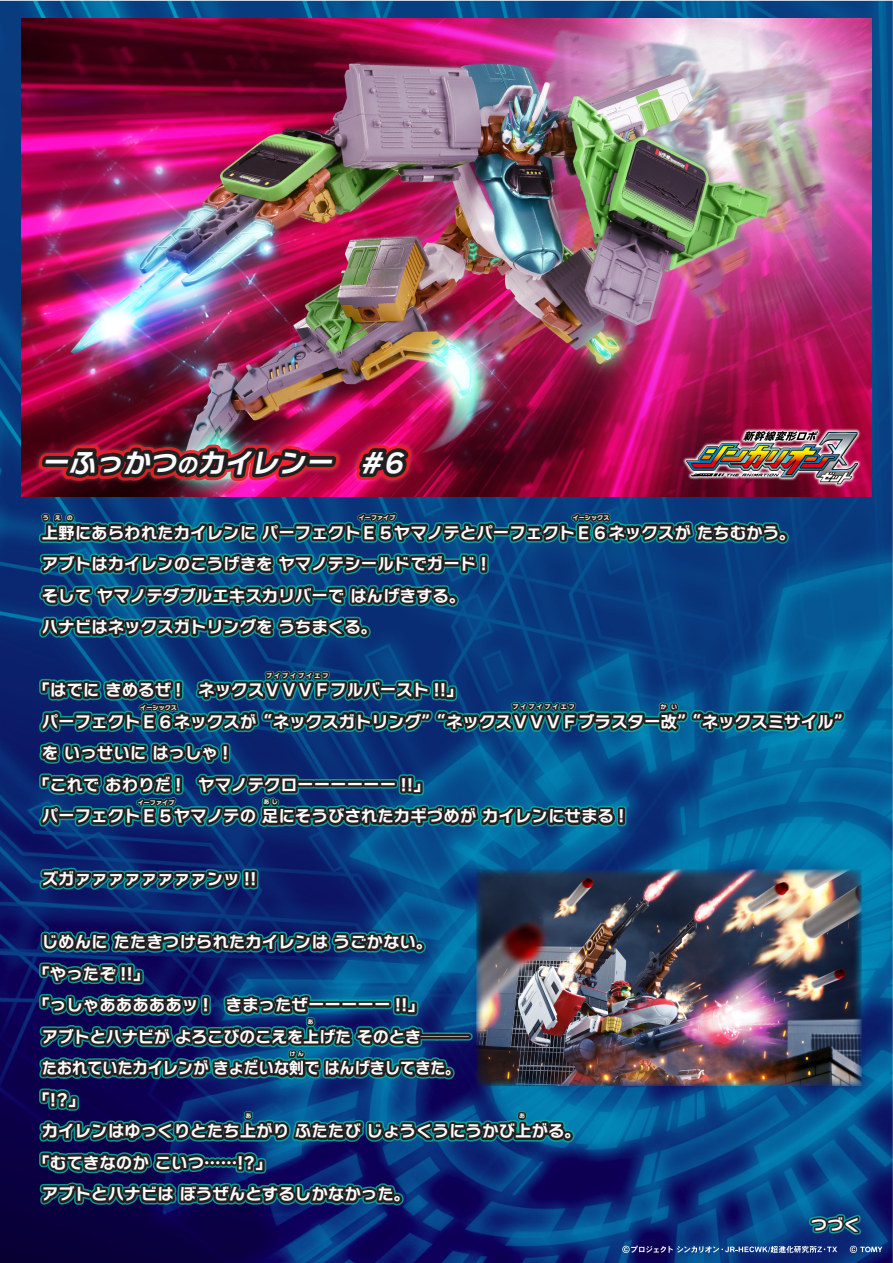
<style>
.page{position:relative;width:893px;height:1263px;background:#fff}
.page>*{position:absolute;margin:0;border:0;box-sizing:border-box;transform-origin:0 0}
.t1{font:italic 27px "Nitalago Ruika 06";color:#fbfbfc}
.t2{font:16.5px/31.5px "Nitalago Ruika 06";color:#fbfbfc}
.t3{font:16.5px "Nitalago Ruika 06";letter-spacing:-.025em;color:#fbfbfc;scale:.94 1}
.t4{font:6px "Nitalago Ruika 06";letter-spacing:.025em;color:#fbfbfc}
.t5{font:6px "Nitalago Ruika 06";letter-spacing:.34em;color:#fbfbfc}
.s1{font-size:21px}
</style>
<div class="page">
<img style="left:0;top:0;width:893px;height:1263px">
<svg style="left:622px;top:1245px;width:215px;height:8px;background:#4d669d"></svg>
<svg style="left:850px;top:1246px;width:32px;height:7px"></svg>
<img style="left:21px;top:18px;width:851px;height:479px">
<img style="left:26px;top:425px;width:510px;height:73px">
<img style="left:33px;top:434px;width:394px;height:57px">
<img style="left:650px;top:390px;width:243px;height:136px">
<svg style="left:30px;top:511px;width:765px;height:139px;background:#0f3d69"></svg>
<img style="left:33px;top:669px;width:841px;height:568px">
<h1 class="t1" style="left:42px;top:449px;width:368px">ーふっかつ<span class="s1">の</span>カイレンー　#6</h1>
<p class="t4" style="left:43px;top:515px;width:32px">うえの</p>
<p class="t4" style="left:359px;top:514px;width:38px">イーファイブ</p>
<p class="t4" style="left:573px;top:515px;width:38px">イーシックス</p>
<p class="t2" style="left:42px;top:517px;width:755px">上野にあらわれたカイレンに パーフェクトＥ５ヤマノテとパーフェクトＥ６ネックスが たちむかう。アブトはカイレンのこうげきを ヤマノテシールドでガード !<br>そして ヤマノテダブルエキスカリバーで はんげきする。<br>ハナビはネックスガトリングを うちまくる。</p>
<p class="t5" style="left:266px;top:673px;width:64px">ブイブイブイエフ</p>
<p class="t2" style="left:33px;top:674px;width:431px">「はでに きめるぜ !　ネックスＶＶＶＦフルバースト !!」</p>
<p class="t2" style="left:42px;top:706px;width:810px">パーフェクトＥ６ネックスが“ネックスガトリング”“ネックスＶＶＶＦブラスター改”“ネックスミサイル”</p>
<p class="t2" style="left:42px;top:737px;width:188px">を いっせいに はっしゃ !</p>
<p class="t2" style="left:33px;top:769px;width:398px">「これで おわりだ !　ヤマノテクローーーーーー !!」</p>
<p class="t2" style="left:42px;top:800px;width:584px">パーフェクトＥ５ヤマノテの 足にそうびされたカギづめが カイレンにせまる !</p>
<p class="t5" style="left:512px;top:704px;width:64px">ブイブイブイエフ</p>
<p class="t4" style="left:661px;top:704px;width:18px">か い</p>
<p class="t4" style="left:140px;top:704px;width:38px">イーシックス</p>
<p class="t4" style="left:264px;top:799px;width:16px">あし</p>
<p class="t4" style="left:138px;top:799px;width:38px">イーファイブ</p>
<p class="t2" style="left:42px;top:863px;width:216px">ズガァァァァァァァァンッ !!</p>
<p class="t2" style="left:42px;top:926px;width:392px">じめんに たたきつけられたカイレンは うごかない。</p>
<p class="t2" style="left:33px;top:958px;width:117px">「やったぞ !!」</p>
<p class="t2" style="left:33px;top:989px;width:392px">「っしゃあああああッ !　きまったぜーーーーー !!」</p>
<p class="t2" style="left:42px;top:1021px;width:429px">アブトとハナビが よろこびのこえを上げた そのとき───</p>
<p class="t3" style="left:42px;top:1060px;width:447px">たおれていたカイレンが きょだいな剣で はんげきしてきた。</p>
<p class="t2" style="left:33px;top:1084px;width:53px">「!?」</p>
<p class="t2" style="left:42px;top:1115px;width:541px">カイレンはゆっくりとたち上がり ふたたび じょうくうにうかび上がる。</p>
<p class="t2" style="left:33px;top:1147px;width:240px">「むてきなのか こいつ……!?」</p>
<p class="t2" style="left:42px;top:1178px;width:370px">アブトとハナビは ぼうぜんとするしかなかった。</p>
<p class="t4" style="left:308px;top:1019px;width:7px">あ</p>
<p class="t4" style="left:289px;top:1051px;width:16px">けん</p>
<p class="t4" style="left:245px;top:1113px;width:7px">あ</p>
<p class="t4" style="left:519px;top:1113px;width:7px">あ</p>
<p class="t2" style="left:811px;top:1209px;width:51px">つづく</p>
</div>
